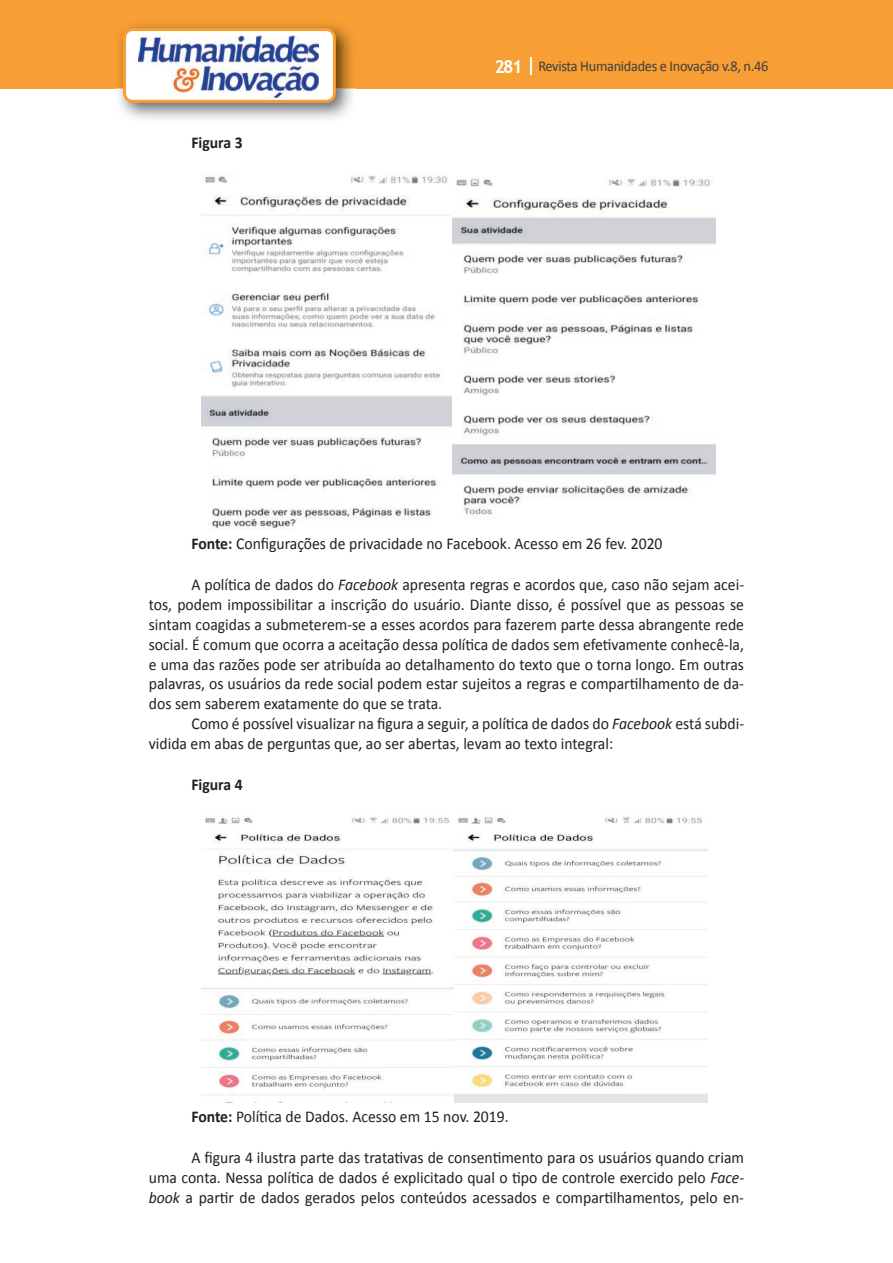
<style>
.page{position:relative;width:893px;height:1263px;background:#fff}
.page>*{position:absolute;margin:0;border:0;box-sizing:border-box;transform-origin:0 0}
.t1{font:16.5px/19.8px "Calibri";color:#231f20;text-align:justify;scale:.95 1}
.t2{font:16.5px/19.8px "Calibri";color:#221e1f;text-align:justify;scale:.95 1}
.t3{font:700 16.5px "Calibri";color:#231f20;scale:.95 1}
.t4{font:15px "Calibri";letter-spacing:-.02em;color:#3e3e3f;scale:.95 1}
.s1{font-family:"Trebuchet MS";font-weight:700;font-size:18px;color:#fff}
.s2{font-weight:700}
.s3{font-style:italic}
</style>
<div class="page">
<div style="left:0;top:0;width:893px;height:88px;background:#f79e34"></div>
<svg style="left:530px;top:57px;width:2px;height:18px"></svg>
<img style="left:115px;top:24px;width:241px;height:95px">
<svg style="left:123px;top:28px;width:213px;height:75px"></svg>
<img style="left:202px;top:175px;width:250px;height:354px">
<img style="left:452px;top:178px;width:264px;height:337px">
<img style="left:202px;top:815px;width:505px;height:287px">
<p class="t3" style="left:191px;top:132px;width:56px">Figura 3</p>
<p class="t4" style="left:495px;top:57px;width:290px"><span class="s1">281</span> Revista Humanidades e Inovação v.8, n.46</p>
<p class="t1" style="left:191px;top:534px;width:497px"><span class="s2">Fonte:</span> Configurações de privacidade no Facebook. Acesso em 26 fev. 2020</p>
<p class="t1" style="left:149px;top:575px;width:628px;text-indent:43px">A política de dados do <span class="s3">Facebook</span> apresenta regras e acordos que, caso não sejam acei&shy;tos, podem impossibilitar a inscrição do usuário. Diante disso, é possível que as pessoas se sintam coagidas a submeterem-se a esses acordos para fazerem parte dessa abrangente rede social. É comum que ocorra a aceitação dessa política de dados sem efetivamente conhecê-la, e uma das razões pode ser atribuída ao detalhamento do texto que o torna longo. Em outras palavras, os usuários da rede social podem estar sujeitos a regras e compartilhamento de da&shy;dos sem saberem exatamente do que se trata.</p>
<p class="t1" style="left:149px;top:714px;width:628px;text-indent:43px">Como é possível visualizar na figura a seguir, a política de dados do <span class="s3">Facebook</span> está subdi&shy;vidida em abas de perguntas que, ao ser abertas, levam ao texto integral:</p>
<p class="t3" style="left:191px;top:774px;width:56px">Figura 4</p>
<p class="t1" style="left:191px;top:1106px;width:336px"><span class="s2">Fonte:</span> Política de Dados. Acesso em 15 nov. 2019.</p>
<p class="t2" style="left:149px;top:1148px;width:628px;text-indent:43px">A figura 4 ilustra parte das tratativas de consentimento para os usuários quando criam uma conta. Nessa política de dados é explicitado qual o tipo de controle exercido pelo <span class="s3">Face&shy;book</span> a partir de dados gerados pelos conteúdos acessados e compartilhamentos, pelo en-</p>
</div>
